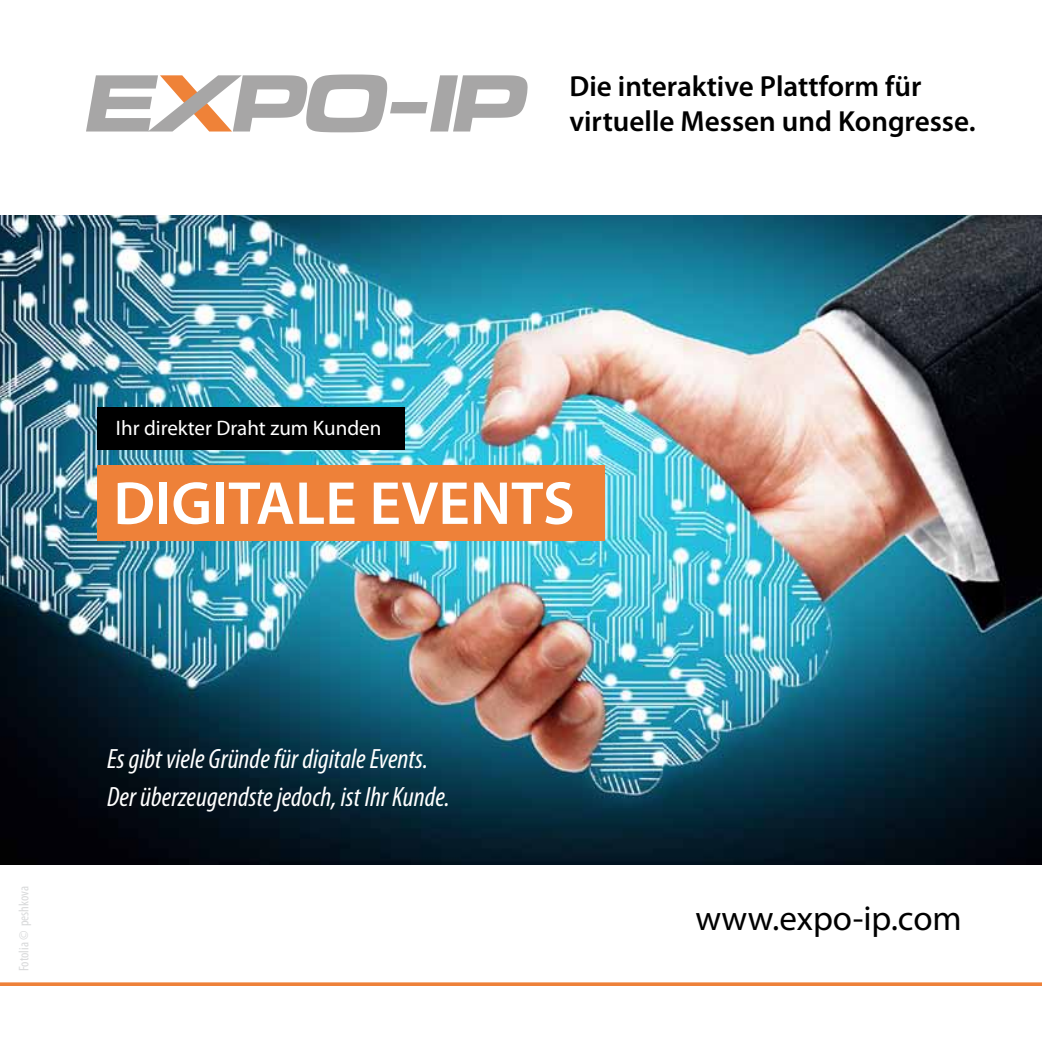
<style>
.page{position:relative;width:1042px;height:1042px;background:#fff}
.page>*{position:absolute;margin:0;border:0;box-sizing:border-box;transform-origin:0 0}
.t1{font:600 61.25px "Myriad Pro";color:#fff}
.t2{font:35px "Myriad Pro";color:#000}
.t3{font:600 29.22px/35px "Myriad Pro";color:#000}
.t4{font:italic condensed 28px/38.5px "Myriad Pro";color:#fff}
.t5{font:21px "Myriad Pro";color:#fff}
.t6{font:condensed 14px "Myriad Pro";color:#d9dadb}
</style>
<div class="page">
<img style="left:0;top:216px;width:1042px;height:648px">
<div style="left:0;top:982px;width:1042px;height:4px;border:2px solid #ee8139"></div>
<svg style="left:86px;top:74px;width:442px;height:58px"></svg>
<div style="left:98px;top:407px;width:307px;height:42px;background:#000"></div>
<div style="left:98px;top:465px;width:507px;height:76px;background:#ee8139"></div>
<p class="t3" style="left:569px;top:68px;width:408px">Die interaktive Plattform für virtuelle Messen und Kongresse.</p>
<p class="t5" style="left:116px;top:415px;width:267px">Ihr direkter Draht zum Kunden</p>
<h1 class="t1" style="left:113px;top:464px;width:463px">DIGITALE EVENTS</h1>
<p class="t6" style="left:16px;top:971px;width:87px;rotate:-90deg">Fotolia © peshkova</p>
<p class="t4" style="left:107px;top:739px;width:344px">Es gibt viele Gründe für digitale Events.<br>Der überzeugendste jedoch, ist Ihr Kunde.</p>
<p class="t2" style="left:695px;top:896px;width:268px">www.expo-ip.com</p>
</div>
